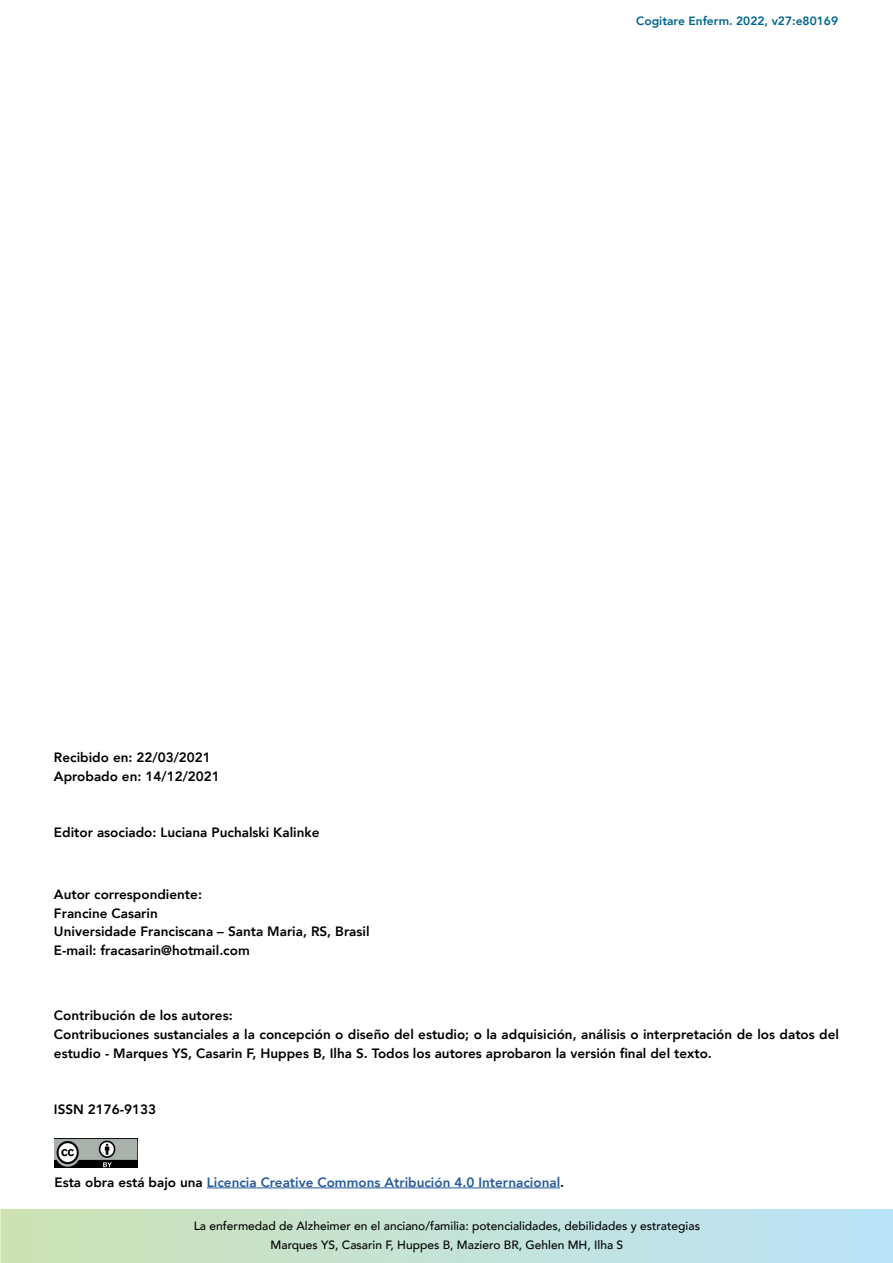
<style>
.page{position:relative;width:893px;height:1263px;background:#fff}
.page>*{position:absolute;margin:0;border:0;box-sizing:border-box;transform-origin:0 0}
.t1{font:800 13.5px/18.8px "Avenir";color:#000}
.t2{font:800 13.5px "Avenir";color:#275b9b}
.t3{font:500 12px/18.6px "Avenir";color:#000;text-align:center}
.t4{font:800 12px "Avenir";color:#00658f}
.s1{color:#000}
</style>
<div class="page">
<img style="left:54px;top:1139px;width:84px;height:29px">
<hr style="left:207px;top:1187px;width:353px;height:1px;background:#275b9b">
<svg style="left:0;top:1209px;width:893px;height:54px;background:#c4e2d6"></svg>
<p class="t4" style="left:636px;top:12px;width:203px">Cogitare Enferm. 2022, v27:e80169</p>
<p class="t1" style="left:54px;top:748px;width:167px">Recibido en: 22/03/2021<br>Aprobado en: 14/12/2021</p>
<p class="t1" style="left:54px;top:823px;width:267px">Editor asociado: Luciana Puchalski Kalinke</p>
<p class="t1" style="left:54px;top:885px;width:317px">Autor correspondiente:<br>Francine Casarin<br>Universidade Franciscana – Santa Maria, RS, Brasil<br>E-mail: fracasarin@hotmail.com</p>
<p class="t1" style="left:54px;top:1006px;width:786px">Contribución de los autores:<br>Contribuciones sustanciales a la concepción o diseño del estudio; o la adquisición, análisis o interpretación de los datos del estudio - Marques YS, Casarin F, Huppes B, Ilha S. Todos los autores aprobaron la versión final del texto.</p>
<p class="t1" style="left:54px;top:1099px;width:104px">ISSN 2176-9133</p>
<p class="t2" style="left:54px;top:1172px;width:511px"><span class="s1">Esta obra está bajo una</span> Licencia Creative Commons Atribución 4.0 Internacional<span class="s1">.</span></p>
<p class="t3" style="left:194px;top:1216px;width:508px">La enfermedad de Alzheimer en el anciano/familia: potencialidades, debilidades y estrategias<br>Marques YS, Casarin F, Huppes B, Maziero BR, Gehlen MH, Ilha S</p>
</div>
